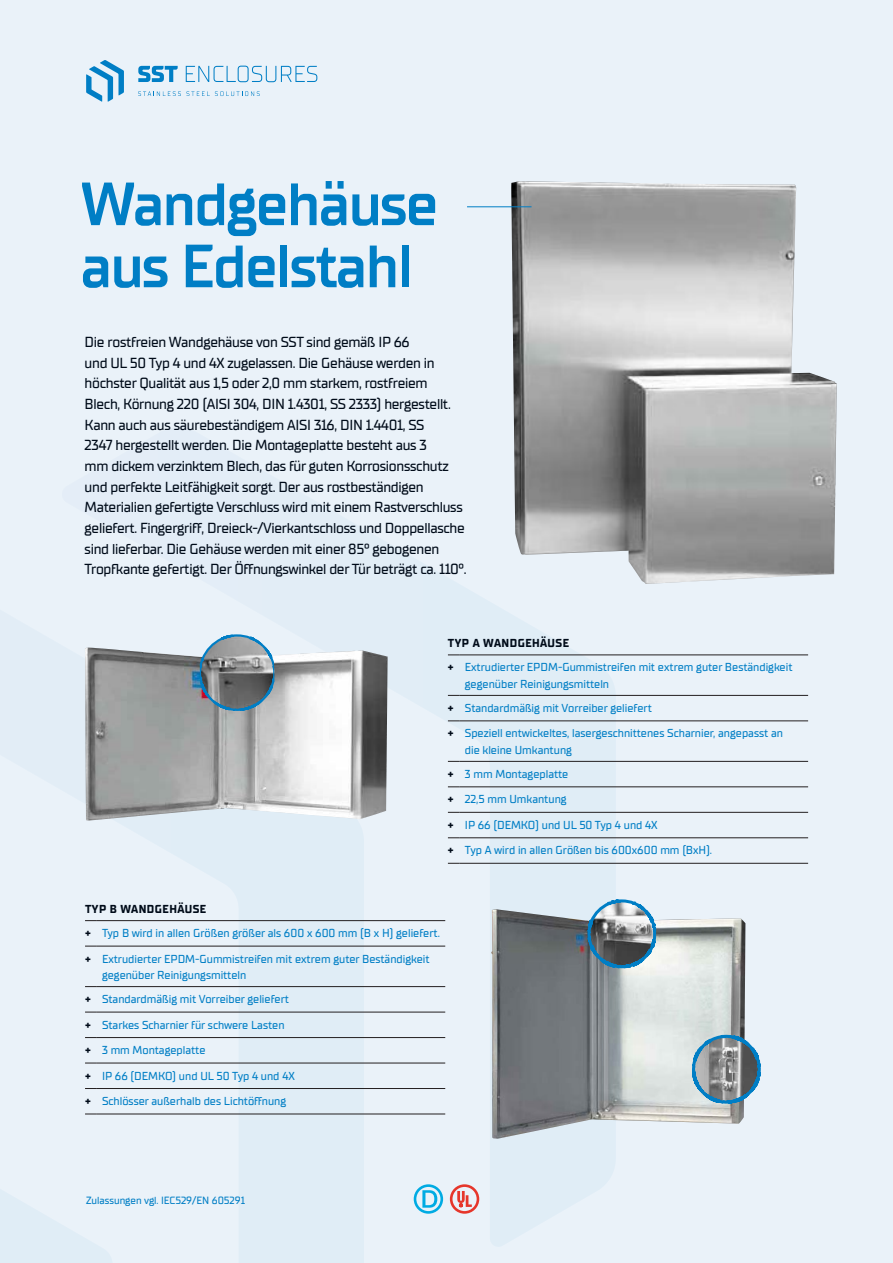
<style>
.page{position:relative;width:893px;height:1263px;background:#eaf2f9}
.page>*{position:absolute;margin:0;border:0;box-sizing:border-box;transform-origin:0 0}
.t1{font:600 60.75px/62.1px "TT Supermolot Neue";letter-spacing:-.03em;color:#007ec5}
.t2{font:500 14.55px/20.7px "TT Supermolot Neue";letter-spacing:-.02em;color:#000b19}
.t3{font:500 11.55px/16.6px "TT Supermolot Neue";color:#007ec5}
.t4{font:700 11.55px "TT Supermolot Neue";letter-spacing:.04em;color:#000b19}
.t5{font:500 10.5px "TT Supermolot Neue";color:#007ec5}
</style>
<div class="page">
<svg style="left:364px;top:654px;width:252px;height:560px"></svg>
<svg style="left:85px;top:820px;width:279px;height:294px"></svg>
<svg style="left:86px;top:60px;width:38px;height:42px"></svg>
<svg style="left:138px;top:66px;width:179px;height:16px"></svg>
<svg style="left:138px;top:91px;width:122px;height:5px"></svg>
<svg style="left:448px;top:655px;width:12px;height:1px"></svg>
<hr style="left:460px;top:655px;width:348px;height:1px;background:#231f20">
<svg style="left:448px;top:695px;width:12px;height:1px"></svg>
<hr style="left:460px;top:695px;width:348px;height:1px;background:#231f20">
<svg style="left:448px;top:721px;width:12px;height:1px"></svg>
<hr style="left:460px;top:721px;width:348px;height:1px;background:#231f20">
<svg style="left:448px;top:761px;width:12px;height:1px"></svg>
<hr style="left:460px;top:761px;width:348px;height:1px;background:#231f20">
<svg style="left:448px;top:786px;width:12px;height:1px"></svg>
<hr style="left:460px;top:786px;width:348px;height:1px;background:#231f20">
<svg style="left:448px;top:812px;width:12px;height:1px"></svg>
<hr style="left:460px;top:812px;width:348px;height:1px;background:#231f20">
<svg style="left:448px;top:837px;width:12px;height:1px"></svg>
<hr style="left:460px;top:837px;width:348px;height:1px;background:#231f20">
<svg style="left:448px;top:863px;width:12px;height:1px"></svg>
<hr style="left:460px;top:863px;width:348px;height:1px;background:#231f20">
<svg style="left:85px;top:920px;width:12px;height:1px"></svg>
<hr style="left:97px;top:920px;width:348px;height:1px;background:#231f20">
<svg style="left:85px;top:946px;width:12px;height:1px"></svg>
<hr style="left:97px;top:946px;width:348px;height:1px;background:#231f20">
<svg style="left:85px;top:986px;width:12px;height:1px"></svg>
<hr style="left:97px;top:986px;width:348px;height:1px;background:#231f20">
<svg style="left:85px;top:1012px;width:12px;height:1px"></svg>
<hr style="left:97px;top:1012px;width:348px;height:1px;background:#231f20">
<svg style="left:85px;top:1037px;width:12px;height:1px"></svg>
<hr style="left:97px;top:1037px;width:348px;height:1px;background:#231f20">
<svg style="left:85px;top:1063px;width:12px;height:1px"></svg>
<hr style="left:97px;top:1063px;width:348px;height:1px;background:#231f20">
<svg style="left:85px;top:1088px;width:12px;height:1px"></svg>
<hr style="left:97px;top:1088px;width:348px;height:1px;background:#231f20">
<svg style="left:85px;top:1114px;width:12px;height:1px"></svg>
<hr style="left:97px;top:1114px;width:348px;height:1px;background:#231f20">
<div style="left:450px;top:1184px;width:29px;height:30px;border:3px solid #e6362b;border-radius:50%"></div>
<svg style="left:457px;top:1191px;width:15px;height:16px"></svg>
<div style="left:414px;top:1184px;width:29px;height:30px;border:3px solid #00abe3;border-radius:50%"></div>
<svg style="left:422px;top:1190px;width:15px;height:18px"></svg>
<img style="left:511px;top:181px;width:326px;height:403px">
<hr style="left:467px;top:206px;width:64px;height:1px;background:#007ec5">
<img style="left:85px;top:647px;width:303px;height:173px">
<svg style="left:199px;top:634px;width:76px;height:83px;background:#869299"></svg>
<img style="left:491px;top:909px;width:255px;height:230px">
<svg style="left:586px;top:898px;width:72px;height:75px"></svg>
<svg style="left:690px;top:1032px;width:71px;height:74px;background:#8ba0ab"></svg>
<p class="t1" style="left:81px;top:174px;width:359px">Wandgehäuse aus Edelstahl</p>
<p class="t2" style="left:85px;top:332px;width:383px">Die rostfreien Wandgehäuse von SST sind gemäß IP 66<br>und UL 50 Typ 4 und 4X zugelassen. Die Gehäuse werden in höchster Qualität aus 1,5 oder 2,0 mm starkem, rostfreiem Blech, Körnung 220 (AISI 304, DIN 1.4301, SS 2333) hergestellt.<br>Kann auch aus säurebeständigem AISI 316, DIN 1.4401, SS<br>2347 hergestellt werden. Die Montageplatte besteht aus 3<br>mm dickem verzinktem Blech, das für guten Korrosionsschutz und perfekte Leitfähigkeit sorgt. Der aus rostbeständigen Materialien gefertigte Verschluss wird mit einem Rastverschluss geliefert. Fingergriff, Dreieck-/Vierkantschloss und Doppellasche sind lieferbar. Die Gehäuse werden mit einer 85° gebogenen Tropfkante gefertigt. Der Öffnungswinkel der Tür beträgt ca. 110°.</p>
<p class="t4" style="left:448px;top:636px;width:123px">TYP A WANDGEHÄUSE</p>
<p class="t4" style="left:448px;top:660px;width:7px">+</p>
<p class="t3" style="left:465px;top:659px;width:329px">Extrudierter EPDM-Gummistreifen mit extrem guter Beständigkeit gegenüber Reinigungsmitteln</p>
<p class="t4" style="left:448px;top:701px;width:7px">+</p>
<p class="t3" style="left:465px;top:700px;width:189px">Standardmäßig mit Vorreiber geliefert</p>
<p class="t4" style="left:448px;top:726px;width:7px">+</p>
<p class="t3" style="left:465px;top:725px;width:320px">Speziell entwickeltes, lasergeschnittenes Scharnier, angepasst an die kleine Umkantung</p>
<p class="t4" style="left:448px;top:767px;width:7px">+</p>
<p class="t3" style="left:465px;top:766px;width:105px">3 mm Montageplatte</p>
<p class="t4" style="left:448px;top:792px;width:7px">+</p>
<p class="t3" style="left:465px;top:791px;width:103px">22,5 mm Umkantung</p>
<p class="t4" style="left:448px;top:818px;width:7px">+</p>
<p class="t3" style="left:465px;top:817px;width:194px">IP 66 (DEMKO) und UL 50 Typ 4 und 4X</p>
<p class="t4" style="left:448px;top:843px;width:7px">+</p>
<p class="t3" style="left:465px;top:842px;width:249px">Typ A wird in allen Größen bis 600x600 mm (BxH).</p>
<p class="t4" style="left:85px;top:901px;width:123px">TYP B WANDGEHÄUSE</p>
<p class="t4" style="left:85px;top:926px;width:7px">+</p>
<p class="t3" style="left:102px;top:925px;width:339px">Typ B wird in allen Größen größer als 600 x 600 mm (B x H) geliefert.</p>
<p class="t4" style="left:85px;top:952px;width:7px">+</p>
<p class="t3" style="left:102px;top:950px;width:329px">Extrudierter EPDM-Gummistreifen mit extrem guter Beständigkeit gegenüber Reinigungsmitteln</p>
<p class="t4" style="left:85px;top:992px;width:7px">+</p>
<p class="t3" style="left:102px;top:991px;width:189px">Standardmäßig mit Vorreiber geliefert</p>
<p class="t4" style="left:85px;top:1018px;width:7px">+</p>
<p class="t3" style="left:102px;top:1016px;width:184px">Starkes Scharnier für schwere Lasten</p>
<p class="t4" style="left:85px;top:1043px;width:7px">+</p>
<p class="t3" style="left:102px;top:1042px;width:105px">3 mm Montageplatte</p>
<p class="t4" style="left:85px;top:1069px;width:7px">+</p>
<p class="t3" style="left:102px;top:1067px;width:194px">IP 66 (DEMKO) und UL 50 Typ 4 und 4X</p>
<p class="t4" style="left:85px;top:1094px;width:7px">+</p>
<p class="t3" style="left:102px;top:1093px;width:186px">Schlösser außerhalb des Lichtöffnung</p>
<p class="t5" style="left:86px;top:1194px;width:160px">Zulassungen vgl. IEC529/EN 605291</p>
</div>
